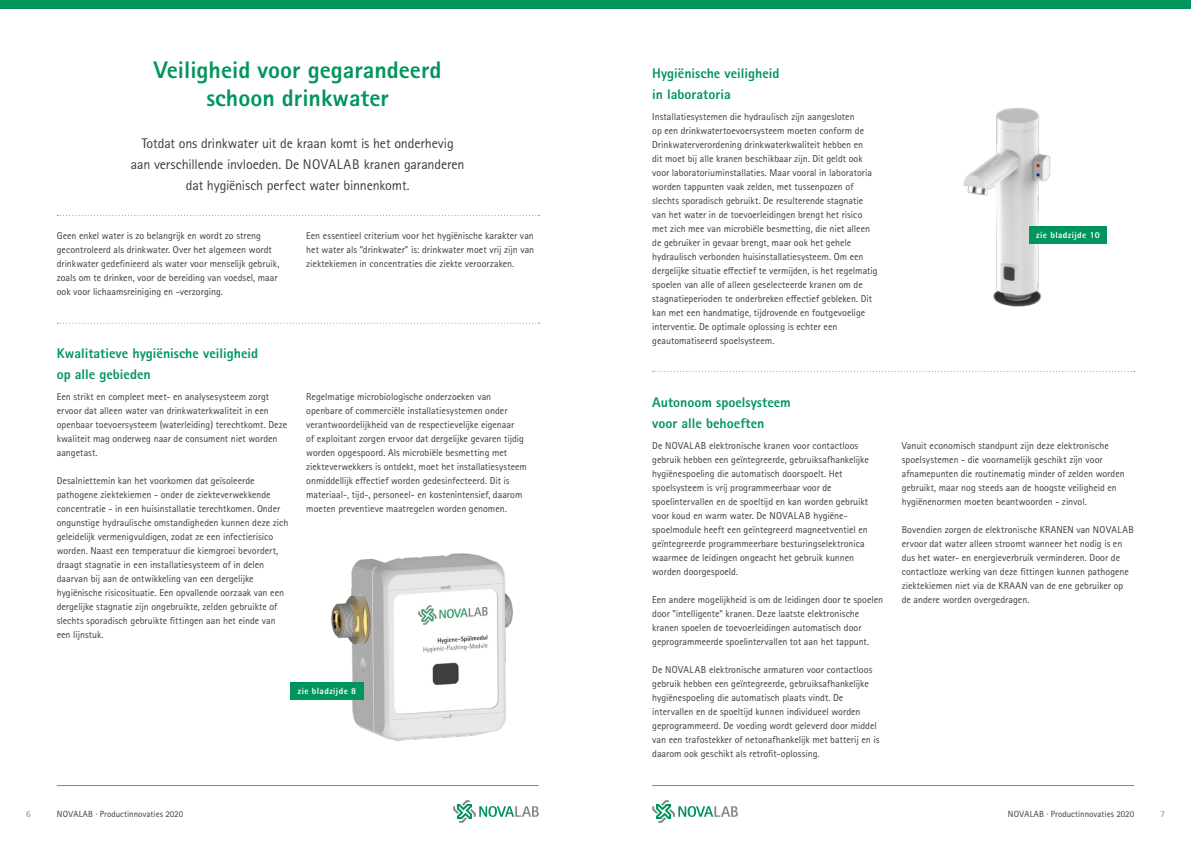
<style>
.page{position:relative;width:1191px;height:842px;background:#fff}
.page>*{position:absolute;margin:0;border:0;box-sizing:border-box;transform-origin:0 0}
.t1{font:800 24px/28px "Rotis Sans Serif Std";color:#00955c;text-align:center}
.t2{font:14px/21px "Rotis Sans Serif Std";letter-spacing:-.01em;color:#3c3c3b;text-align:center}
.t3{font:800 14px/21px "Rotis Sans Serif Std";color:#00955c}
.t4{font:10px/14px "Rotis Sans Serif Std";color:#3c3c3b}
.t5{font:9px "Rotis Sans Serif Std";color:#3c3c3b}
.t6{font:800 9px "Rotis Sans Serif Std";letter-spacing:.045em;color:#fff}
.t7{font:9px "Rotis Sans Serif Std";color:#878787}
</style>
<div class="page">
<svg style="left:453px;top:800px;width:86px;height:23px"></svg>
<svg style="left:652px;top:800px;width:86px;height:23px"></svg>
<hr style="left:652px;top:785px;width:482px;height:1px;background:#878787">
<hr style="left:57px;top:785px;width:482px;height:1px;background:#878787">
<img style="left:323px;top:553px;width:190px;height:188px">
<svg style="left:57px;top:215px;width:482px;height:1px"></svg>
<svg style="left:57px;top:323px;width:482px;height:1px"></svg>
<svg style="left:652px;top:371px;width:482px;height:1px"></svg>
<img style="left:963px;top:108px;width:129px;height:199px">
<div style="left:0;top:0;width:1191px;height:9px;background:#00955c"></div>
<div style="left:290px;top:682px;width:74px;height:17px;background:#00955c"></div>
<div style="left:1029px;top:227px;width:77px;height:17px;background:#00955c"></div>
<h1 class="t1" style="left:154px;top:55px;width:289px">Veiligheid voor gegarandeerd schoon drinkwater</h1>
<h2 class="t3" style="left:652px;top:62px;width:129px">Hygiënische veiligheid in laboratoria</h2>
<p class="t4" style="left:652px;top:109px;width:227px">Installatiesystemen die hydraulisch zijn aangesloten<br>op een drinkwatertoevoersysteem moeten conform de Drinkwaterverordening drinkwaterkwaliteit hebben en<br>dit moet bij alle kranen beschikbaar zijn. Dit geldt ook voor laboratoriuminstallaties. Maar vooral in laboratoria worden tappunten vaak zelden, met tussenpozen of slechts sporadisch gebruikt. De resulterende stagnatie van het water in de toevoerleidingen brengt het risico met zich mee van microbiële besmetting, die niet alleen de gebruiker in gevaar brengt, maar ook het gehele hydraulisch verbonden huisinstallatiesysteem. Om een dergelijke situatie effectief te vermijden, is het regelmatig spoelen van alle of alleen geselecteerde kranen om de stagnatieperioden te onderbreken effectief gebleken. Dit kan met een handmatige, tijdrovende en foutgevoelige interventie. De optimale oplossing is echter een geautomatiseerd spoelsysteem.</p>
<h2 class="t2" style="left:131px;top:133px;width:335px">Totdat ons drinkwater uit de kraan komt is het onderhevig aan verschillende invloeden. De NOVALAB kranen garanderen dat hygiënisch perfect water binnenkomt.</h2>
<p class="t4" style="left:57px;top:228px;width:224px">Geen enkel water is zo belangrijk en wordt zo streng gecontroleerd als drinkwater. Over het algemeen wordt drinkwater gedefinieerd als water voor menselijk gebruik, zoals om te drinken, voor de bereiding van voedsel, maar ook voor lichaamsreiniging en -verzorging.</p>
<p class="t4" style="left:306px;top:228px;width:229px;text-align:justify">Een essentieel criterium voor het hygiënische karakter van het water als "drinkwater" is: drinkwater moet vrij zijn van ziektekiemen in concentraties die ziekte veroorzaken.</p>
<h2 class="t3" style="left:57px;top:342px;width:203px">Kwalitatieve hygiënische veiligheid op alle gebieden</h2>
<p class="t4" style="left:57px;top:389px;width:232px">Een strikt en compleet meet- en analysesysteem zorgt ervoor dat alleen water van drinkwaterkwaliteit in een openbaar toevoersysteem (waterleiding) terechtkomt. Deze kwaliteit mag onderweg naar de consument niet worden aangetast.</p>
<p class="t4" style="left:57px;top:473px;width:233px">Desalniettemin kan het voorkomen dat geïsoleerde pathogene ziektekiemen - onder de ziekteverwekkende concentratie - in een huisinstallatie terechtkomen. Onder ongunstige hydraulische omstandigheden kunnen deze zich geleidelijk vermenigvuldigen, zodat ze een infectierisico worden. Naast een temperatuur die kiemgroei bevordert, draagt stagnatie in een installatiesysteem of in delen daarvan bij aan de ontwikkeling van een dergelijke hygiënische risicosituatie. Een opvallende oorzaak van een dergelijke stagnatie zijn ongebruikte, zelden gebruikte of slechts sporadisch gebruikte fittingen aan het einde van een lijnstuk.</p>
<p class="t4" style="left:306px;top:389px;width:222px">Regelmatige microbiologische onderzoeken van openbare of commerciële installatiesystemen onder verantwoordelijkheid van de respectievelijke eigenaar<br>of exploitant zorgen ervoor dat dergelijke gevaren tijdig worden opgespoord. Als microbiële besmetting met ziekteverwekkers is ontdekt, moet het installatiesysteem onmiddellijk effectief worden gedesinfecteerd. Dit is materiaal-, tijd-, personeel- en kostenintensief, daarom moeten preventieve maatregelen worden genomen.</p>
<p class="t6" style="left:298px;top:685px;width:60px">zie bladzijde 8</p>
<h2 class="t3" style="left:652px;top:391px;width:140px">Autonoom spoelsysteem voor alle behoeften</h2>
<p class="t4" style="left:652px;top:438px;width:218px">De NOVALAB elektronische kranen voor contactloos gebruik hebben een geïntegreerde, gebruiksafhankelijke hygiënespoeling die automatisch doorspoelt. Het spoelsysteem is vrij programmeerbaar voor de spoelintervallen en de spoeltijd en kan worden gebruikt voor koud en warm water. De NOVALAB hygiëne&shy;spoelmodule heeft een geïntegreerd magneetventiel en geïntegreerde programmeerbare besturingselektronica waarmee de leidingen ongeacht het gebruik kunnen worden doorgespoeld.</p>
<p class="t4" style="left:652px;top:592px;width:232px">Een andere mogelijkheid is om de leidingen door te spoelen door "intelligente" kranen. Deze laatste elektronische kranen spoelen de toevoerleidingen automatisch door geprogrammeerde spoelintervallen tot aan het tappunt.</p>
<p class="t4" style="left:652px;top:662px;width:229px">De NOVALAB elektronische armaturen voor contactloos gebruik hebben een geïntegreerde, gebruiksafhankelijke hygiënespoeling die automatisch plaats vindt. De intervallen en de spoeltijd kunnen individueel worden geprogrammeerd. De voeding wordt geleverd door middel van een trafostekker of netonafhankelijk met batterij en is daarom ook geschikt als retrofit-oplossing.</p>
<p class="t6" style="left:1036px;top:230px;width:65px">zie bladzijde 10</p>
<p class="t4" style="left:901px;top:438px;width:224px">Vanuit economisch standpunt zijn deze elektronische spoelsystemen - die voornamelijk geschikt zijn voor afnamepunten die routinematig minder of zelden worden gebruikt, maar nog steeds aan de hoogste veiligheid en hygiënenormen moeten beantwoorden - zinvol.</p>
<p class="t4" style="left:901px;top:522px;width:234px">Bovendien zorgen de elektronische KRANEN van NOVALAB ervoor dat water alleen stroomt wanneer het nodig is en dus het water- en energieverbruik verminderen. Door de contactloze werking van deze fittingen kunnen pathogene ziektekiemen niet via de KRAAN van de ene gebruiker op de andere worden overgedragen.</p>
<p class="t7" style="left:26px;top:808px;width:6px">6</p>
<p class="t5" style="left:57px;top:808px;width:128px">NOVALAB · Productinnovaties 2020</p>
<p class="t5" style="left:1007px;top:808px;width:128px">NOVALAB · Productinnovaties 2020</p>
<p class="t7" style="left:1160px;top:808px;width:6px">7</p>
</div>
